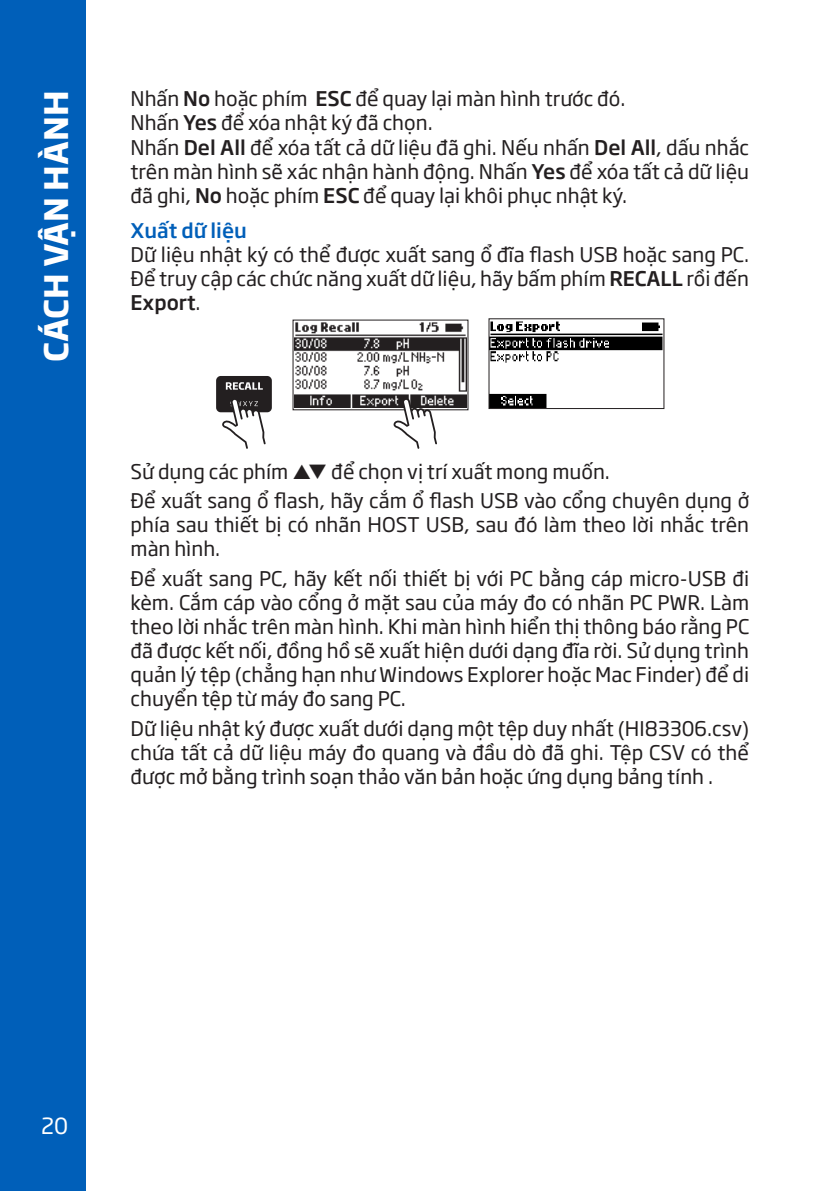
<style>
.page{position:relative;width:840px;height:1191px;background:#fff}
.page>*{position:absolute;margin:0;border:0;box-sizing:border-box;transform-origin:0 0}
.t1{font:700 32px "SVN Soho Gothic";color:#fff}
.t2{font:22px "SVN Soho Gothic";color:#fff}
.body_text_MAN{font:20px/24px "SVN Soho Gothic";color:#231f20;text-align:justify}
.subtitle_level_3_MAN{font:500 20px "SVN Soho Gothic";letter-spacing:.005em;color:#005fb9}
.s1{font-weight:500}
</style>
<div class="page">
<div style="left:0;top:0;width:85px;height:1191px;background:#005fb9"></div>
<svg style="left:216px;top:376px;width:56px;height:73px"></svg>
<img style="left:294px;top:322px;width:172px;height:86px">
<svg style="left:393px;top:398px;width:44px;height:51px"></svg>
<img style="left:490px;top:321px;width:172px;height:86px">
<div style="left:488px;top:318px;width:176px;height:91px;border:1px solid #231f20"></div>
<h1 class="t1" style="left:31px;top:361px;width:272px;rotate:-90deg">CÁCH VẬN HÀNH</h1>
<p class="body_text_MAN" style="left:130px;top:86px;width:496px">Nhấn <span class="s1">No</span> hoặc phím <span class="s1">ESC</span> để quay lại màn hình trước đó.</p>
<p class="body_text_MAN" style="left:130px;top:110px;width:303px">Nhấn <span class="s1">Yes</span> để xóa nhật ký đã chọn.</p>
<p class="body_text_MAN" style="left:130px;top:134px;width:619px">Nhấn <span class="s1">Del All</span> để xóa tất cả dữ liệu đã ghi. Nếu nhấn <span class="s1">Del All</span>, dấu nhắc trên màn hình sẽ xác nhận hành động. Nhấn <span class="s1">Yes</span> để xóa tất cả dữ liệu đã ghi, <span class="s1">No</span> hoặc phím <span class="s1">ESC</span> để quay lại khôi phục nhật ký.</p>
<p class="subtitle_level_3_MAN" style="left:130px;top:215px;width:118px">Xuất dữ liệu</p>
<p class="body_text_MAN" style="left:130px;top:241px;width:619px">Dữ liệu nhật ký có thể được xuất sang ổ đĩa flash USB hoặc sang PC.<br>Để truy cập các chức năng xuất dữ liệu, hãy bấm phím <span class="s1">RECALL</span> rồi đến <span class="s1">Export</span>.</p>
<p class="body_text_MAN" style="left:130px;top:458px;width:480px">Sử dụng các phím ❑ để chọn vị trí xuất mong muốn.</p>
<p class="body_text_MAN" style="left:130px;top:488px;width:620px">Để xuất sang ổ flash, hãy cắm ổ flash USB vào cổng chuyên dụng ở phía sau thiết bị có nhãn HOST USB, sau đó làm theo lời nhắc trên màn hình.</p>
<p class="body_text_MAN" style="left:130px;top:565px;width:620px">Để xuất sang PC, hãy kết nối thiết bị với PC bằng cáp micro-USB đi kèm. Cắm cáp vào cổng ở mặt sau của máy đo có nhãn PC PWR. Làm theo lời nhắc trên màn hình. Khi màn hình hiển thị thông báo rằng PC đã được kết nối, đồng hồ sẽ xuất hiện dưới dạng đĩa rời. Sử dụng trình quản lý tệp (chẳng hạn như Windows Explorer hoặc Mac Finder) để di chuyển tệp từ máy đo sang PC.</p>
<p class="body_text_MAN" style="left:130px;top:715px;width:620px">Dữ liệu nhật ký được xuất dưới dạng một tệp duy nhất (HI83306.csv) chứa tất cả dữ liệu máy đo quang và đầu dò đã ghi. Tệp CSV có thể được mở bằng trình soạn thảo văn bản hoặc ứng dụng bảng tính .</p>
<p class="t2" style="left:41px;top:1109px;width:29px">20</p>
</div>
